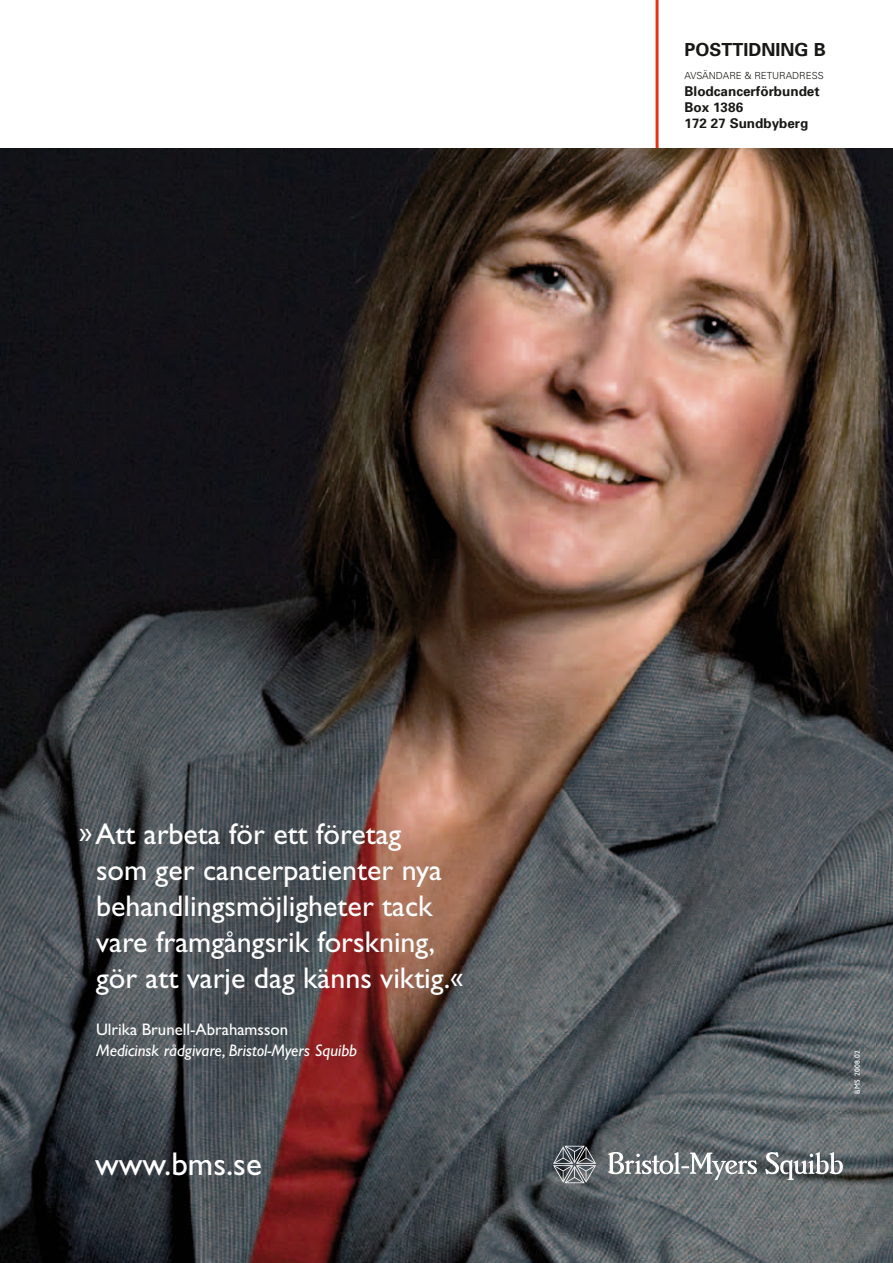
<style>
.page{position:relative;width:893px;height:1263px;background:#fff}
.page>*{position:absolute;margin:0;border:0;box-sizing:border-box;transform-origin:0 0}
.t1{font:33px "Gill Sans";color:#fff}
.t2{font:30px/36px "Gill Sans";color:#fff}
.t3{font:700 18px "Univers";color:#181816}
.t4{font:italic 16.8px "Gill Sans";color:#fff}
.t5{font:16.8px "Gill Sans";color:#fff}
.t6{font:700 13.5px/16.2px "Univers";color:#181816}
.t7{font:300 9.75px "Univers";letter-spacing:.225em;color:#181816}
.t8{font:7.5px "Gill Sans";letter-spacing:.05em;color:#fff}
.s1{font-size:27px}
</style>
<div class="page">
<hr style="left:656px;top:0;width:3px;height:149px;background:#e53317">
<img style="left:0;top:149px;width:893px;height:1114px">
<svg style="left:553px;top:1146px;width:43px;height:37px;background:#6f7377"></svg>
<svg style="left:608px;top:1152px;width:149px;height:28px"></svg>
<svg style="left:765px;top:1152px;width:78px;height:28px"></svg>
<p class="t3" style="left:685px;top:39px;width:24px">Postt</p>
<p class="t3" style="left:744px;top:39px;width:84px">idning B</p>
<p class="t7" style="left:685px;top:70px;width:19px">AVSÄN</p>
<p class="t7" style="left:716px;top:70px;width:103px">DARE &amp; RETURADRESS</p>
<p class="t6" style="left:685px;top:83px;width:137px">Blodcancerförbundet<br>Box 1386<br>172 27 Sundbyberg</p>
<p class="t2" style="left:96px;top:816px;width:369px;text-indent:-17px"><span class="s1">»</span>Att arbeta för ett företag<br>som ger cancerpatienter nya behandlingsmöjligheter tack vare framgångsrik forskning, gör att varje dag känns viktig.<span class="s1">«</span></p>
<p class="t5" style="left:96px;top:1020px;width:194px">Ulrika Brunell-Abrahamsson</p>
<p class="t4" style="left:96px;top:1040px;width:263px">Medicinsk rådgivare, Bristol-Myers Squibb</p>
<p class="t1" style="left:95px;top:1144px;width:168px">www.bms.se</p>
<p class="t8" style="left:853px;top:1093px;width:45px;rotate:-90deg">BMS 2008.02</p>
</div>
